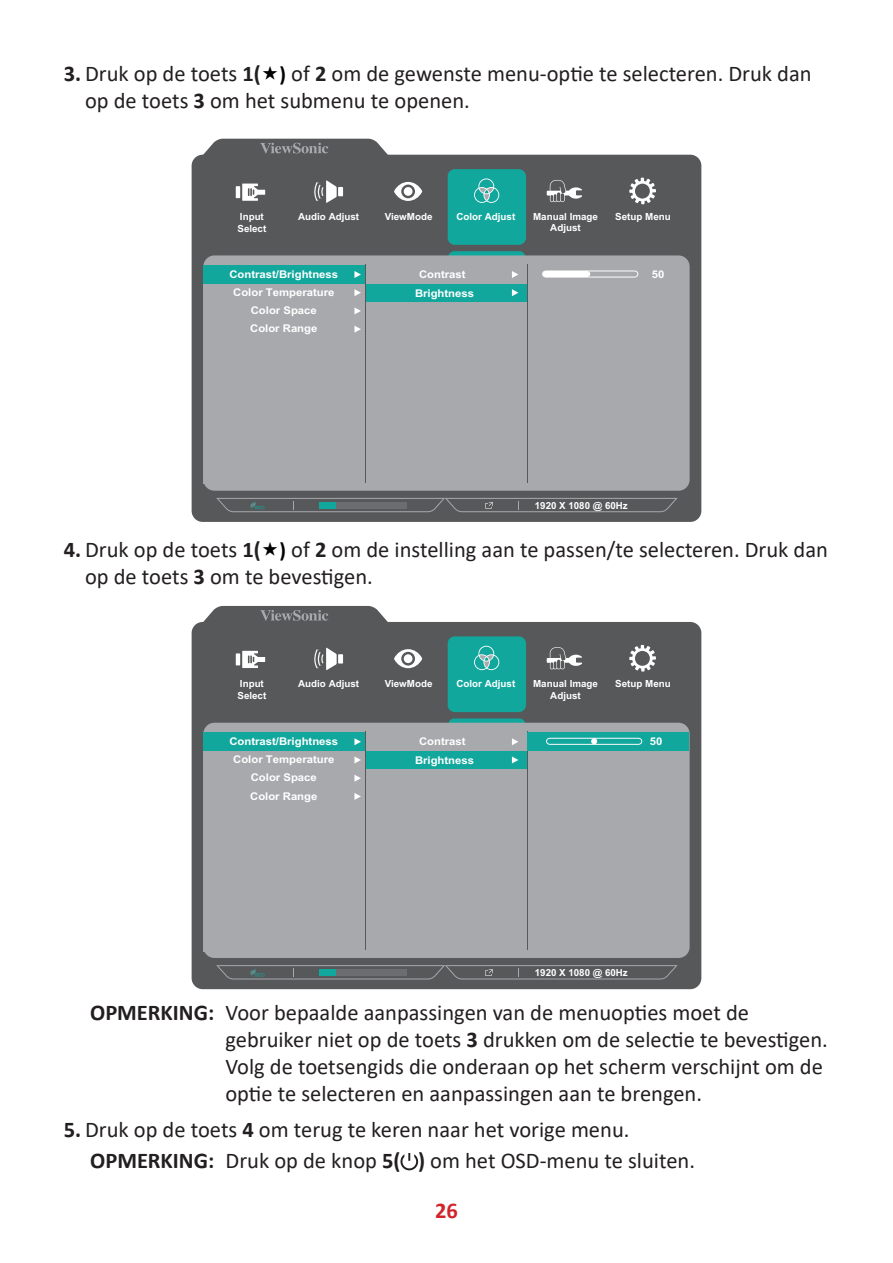
<style>
.page{position:relative;width:893px;height:1263px;background:#fff}
.page>*{position:absolute;margin:0;border:0;box-sizing:border-box;transform-origin:0 0}
.t1{font:22.5px/27px "Calibri";color:#231f20}
.t2{font:700 22.5px "Calibri";color:#d1232a}
.t3{font:700 10.65px/18.3px "Arial";color:#fff;text-align:center;scale:1.06 1}
.t4{font:700 9.75px/11.7px "Arial";color:#fff}
.s1{font-weight:700}
.s2{font-weight:700;font-size:21px;color:#000}
</style>
<div class="page">
<div style="left:192px;top:155px;width:509px;height:367px;background:#57585a;border-radius:11px"></div>
<svg style="left:449px;top:251px;width:76px;height:4px"></svg>
<div style="left:203px;top:255px;width:487px;height:236px;background:#a8a9ad;border-radius:11px"></div>
<div style="left:448px;top:169px;width:78px;height:76px;background:#12a79d;border-radius:7px"></div>
<svg style="left:354px;top:326px;width:7px;height:7px"></svg>
<svg style="left:354px;top:307px;width:7px;height:7px"></svg>
<div style="left:366px;top:284px;width:161px;height:18px;background:#12a79d"></div>
<svg style="left:354px;top:289px;width:7px;height:7px"></svg>
<div style="left:203px;top:265px;width:162px;height:19px;background:#12a79d"></div>
<svg style="left:354px;top:271px;width:7px;height:7px"></svg>
<svg style="left:512px;top:271px;width:6px;height:7px"></svg>
<svg style="left:512px;top:289px;width:6px;height:7px"></svg>
<div style="left:203px;top:466px;width:162px;height:18px;background:#a8a9ad"></div>
<hr style="left:527px;top:264px;width:1px;height:219px;background:#57585a">
<hr style="left:365px;top:264px;width:1px;height:219px;background:#57585a">
<svg style="left:216px;top:498px;width:462px;height:14px"></svg>
<svg style="left:198px;top:139px;width:195px;height:17px"></svg>
<svg style="left:542px;top:270px;width:96px;height:8px"></svg>
<div style="left:543px;top:271px;width:47px;height:6px;background:#fff;border-radius:3px"></div>
<svg style="left:629px;top:178px;width:27px;height:26px"></svg>
<svg style="left:474px;top:178px;width:25px;height:25px"></svg>
<svg style="left:394px;top:182px;width:28px;height:19px"></svg>
<div style="left:404px;top:187px;width:8px;height:9px;background:#fff;border-radius:50%"></div>
<svg style="left:547px;top:180px;width:35px;height:22px"></svg>
<hr style="left:236px;top:186px;width:4px;height:12px;background:#fff">
<svg style="left:242px;top:184px;width:23px;height:17px"></svg>
<div style="left:338px;top:187px;width:5px;height:9px;background:#fff"></div>
<svg style="left:314px;top:180px;width:23px;height:23px"></svg>
<div style="left:192px;top:622px;width:509px;height:367px;background:#57585a;border-radius:11px"></div>
<svg style="left:448px;top:718px;width:78px;height:5px"></svg>
<div style="left:203px;top:723px;width:487px;height:235px;background:#a8a9ad;border-radius:11px"></div>
<div style="left:448px;top:636px;width:78px;height:76px;background:#12a79d;border-radius:7px"></div>
<svg style="left:354px;top:793px;width:7px;height:7px"></svg>
<svg style="left:354px;top:775px;width:7px;height:7px"></svg>
<div style="left:366px;top:751px;width:161px;height:18px;background:#12a79d"></div>
<svg style="left:354px;top:756px;width:7px;height:7px"></svg>
<div style="left:203px;top:733px;width:162px;height:18px;background:#12a79d"></div>
<svg style="left:354px;top:738px;width:7px;height:7px"></svg>
<svg style="left:512px;top:738px;width:6px;height:7px"></svg>
<svg style="left:512px;top:756px;width:6px;height:7px"></svg>
<div style="left:203px;top:933px;width:162px;height:18px;background:#a8a9ad"></div>
<hr style="left:527px;top:731px;width:1px;height:219px;background:#57585a">
<hr style="left:365px;top:731px;width:1px;height:219px;background:#57585a">
<svg style="left:216px;top:965px;width:462px;height:14px"></svg>
<svg style="left:198px;top:606px;width:190px;height:17px"></svg>
<div style="left:528px;top:733px;width:161px;height:18px;background:#12a79d"></div>
<svg style="left:546px;top:738px;width:96px;height:7px"></svg>
<svg style="left:629px;top:645px;width:27px;height:26px"></svg>
<svg style="left:474px;top:646px;width:25px;height:24px"></svg>
<svg style="left:394px;top:649px;width:28px;height:19px"></svg>
<div style="left:404px;top:654px;width:8px;height:9px;background:#fff;border-radius:50%"></div>
<svg style="left:547px;top:647px;width:35px;height:22px"></svg>
<hr style="left:236px;top:653px;width:4px;height:12px;background:#fff">
<svg style="left:242px;top:651px;width:23px;height:17px"></svg>
<div style="left:338px;top:654px;width:5px;height:9px;background:#fff"></div>
<svg style="left:314px;top:647px;width:23px;height:23px"></svg>
<svg style="left:400px;top:1153px;width:18px;height:17px"></svg>
<p class="t1" style="left:85px;top:59px;width:728px;text-indent:-21px"><span class="s1">3.</span> Druk op de toets <span class="s1">1(</span> <span class="s2">)</span> of <span class="s1">2</span> om de gewenste menu-optie te selecteren. Druk dan op de toets <span class="s1">3</span> om het submenu te openen.</p>
<p class="t4" style="left:237px;top:211px;width:30px">Input<br>Select</p>
<p class="t4" style="left:298px;top:211px;width:63px">Audio Adjust</p>
<p class="t3" style="left:229px;top:265px;width:104px">Contrast/Brightness<br>Color Temperature<br>Color Space<br>Color Range</p>
<p class="t4" style="left:385px;top:211px;width:49px">ViewMode</p>
<p class="t4" style="left:456px;top:211px;width:60px">Color Adjust</p>
<p class="t4" style="left:533px;top:210px;width:66px">Manual Image</p>
<p class="t4" style="left:615px;top:211px;width:57px">Setup Menu</p>
<p class="t4" style="left:550px;top:222px;width:32px">Adjust</p>
<p class="t3" style="left:415px;top:264px;width:57px;line-height:19.2px">Contrast<br>Brightness</p>
<p class="t3" style="left:652px;top:265px;width:13px">50</p>
<p class="t4" style="left:535px;top:499px;width:94px">1920 X 1080 @ 60Hz</p>
<p class="t1" style="left:85px;top:536px;width:744px;text-indent:-21px"><span class="s1">4.</span> Druk op de toets <span class="s1">1(</span> <span class="s2">)</span> of <span class="s1">2</span> om de instelling aan te passen/te selecteren. Druk dan op de toets <span class="s1">3</span> om te bevestigen.</p>
<p class="t4" style="left:237px;top:678px;width:30px">Input<br>Select</p>
<p class="t4" style="left:298px;top:678px;width:63px">Audio Adjust</p>
<p class="t3" style="left:229px;top:732px;width:104px">Contrast/Brightness<br>Color Temperature<br>Color Space<br>Color Range</p>
<p class="t4" style="left:385px;top:678px;width:49px">ViewMode</p>
<p class="t4" style="left:456px;top:678px;width:60px">Color Adjust</p>
<p class="t4" style="left:533px;top:678px;width:66px">Manual Image</p>
<p class="t4" style="left:615px;top:678px;width:57px">Setup Menu</p>
<p class="t4" style="left:550px;top:689px;width:32px">Adjust</p>
<p class="t3" style="left:415px;top:732px;width:57px;line-height:19.2px">Contrast<br>Brightness</p>
<p class="t3" style="left:650px;top:732px;width:13px">50</p>
<p class="t4" style="left:535px;top:967px;width:94px">1920 X 1080 @ 60Hz</p>
<p class="t1" style="left:225px;top:999px;width:604px;text-indent:-135px"><span class="s1">OPMERKING:</span> Voor bepaalde aanpassingen van de menuopties moet de gebruiker niet op de toets <span class="s1">3</span> drukken om de selectie te bevestigen.<br>Volg de toetsengids die onderaan op het scherm verschijnt om de optie te selecteren en aanpassingen aan te brengen.</p>
<p class="t1" style="left:90px;top:1113px;width:606px;line-height:31.2px;text-indent:-26px"><span class="s1">5.</span> Druk op de toets <span class="s1">4</span> om terug te keren naar het vorige menu.<br><span class="s1">OPMERKING:</span> Druk op de knop <span class="s1">5( )</span> om het OSD-menu te sluiten.</p>
<p class="t2" style="left:435px;top:1194px;width:24px">26</p>
</div>
